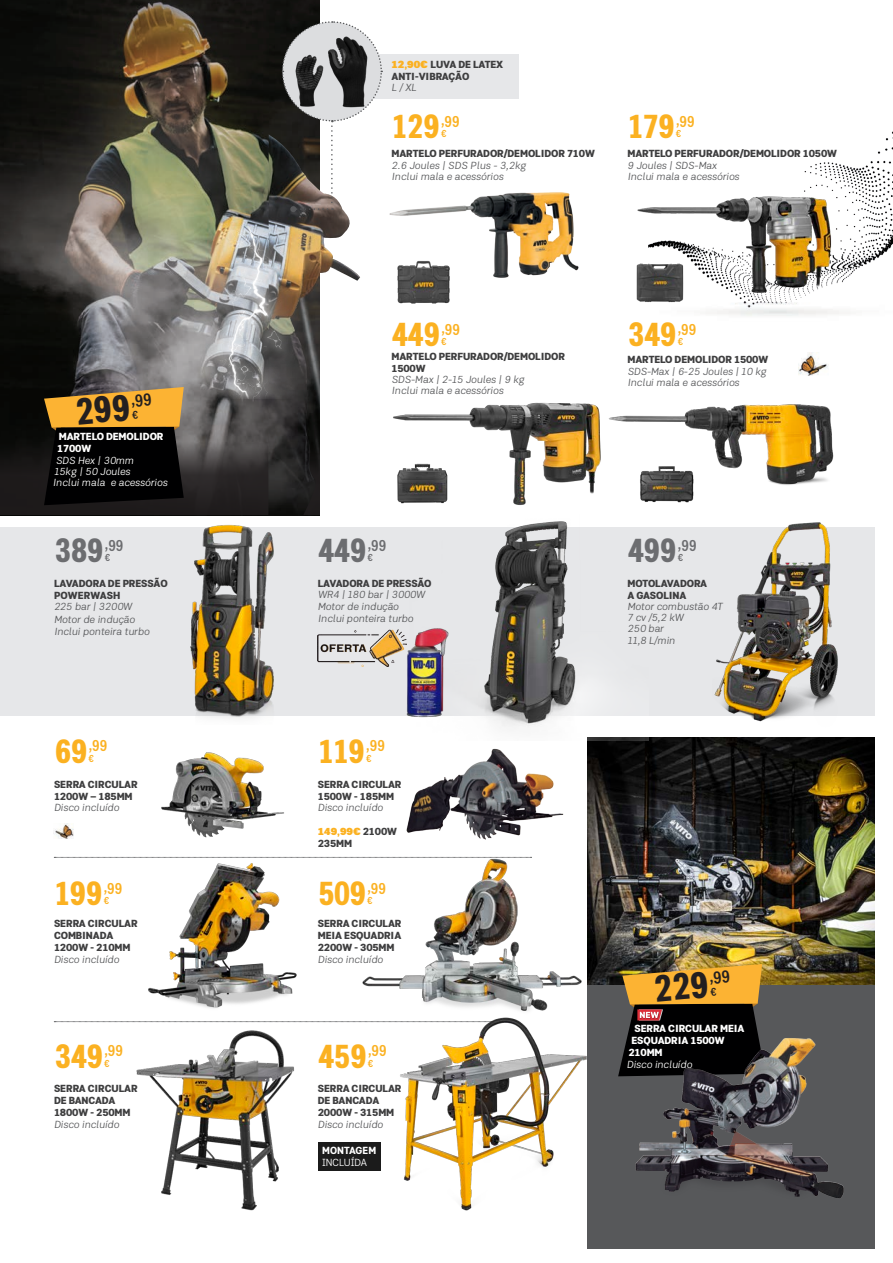
<style>
.page{position:relative;width:893px;height:1263px;background:#fff}
.page>*{position:absolute;margin:0;border:0;box-sizing:border-box;transform-origin:0 0}
.t1{font:700 34.5px "Kommon Grotesk Com";letter-spacing:-.04em;color:#fbb121}
.t2{font:700 34.5px "Kommon Grotesk Com";letter-spacing:-.04em;color:#6c6d70}
.t3{font:500 16.05px "Kommon Grotesk Com";letter-spacing:-.04em;color:#fbb121}
.t4{font:500 16.05px "Kommon Grotesk Com";color:#6c6d70}
.t5{font:800 10.5px/12px "Kommon Grotesk";letter-spacing:-.01em;color:#3e3e3f}
.t6{font:italic 10.5px "Kommon Grotesk";color:#57585a}
.t7{font:italic 10.5px "Kommon Grotesk";color:#fff}
.t8{font:800 10.5px/12px "Kommon Grotesk";letter-spacing:-.01em;color:#fff}
.DESIGN_PT{font:800 10.5px/12px "Kommon Grotesk";letter-spacing:.005em;color:#fff}
.t9{font:10.5px "Kommon Grotesk Super";color:#fbb121}
.t10{font:500 10.35px "Kommon Grotesk Com";color:#fbb121}
.t11{font:500 10.35px "Kommon Grotesk Com";color:#6c6d70}
.s1{font-family:"Kommon Grotesk Super";font-weight:400;color:#fbb121}
.s2{font-family:"Kommon Grotesk";font-weight:800;color:#3e3e3f}
.s3{font-weight:400}
</style>
<div class="page">
<img style="left:706px;top:131px;width:187px;height:185px">
<div style="left:587px;top:959px;width:288px;height:289px;background:#57585a"></div>
<div style="left:0;top:527px;width:875px;height:189px;background:#e6e7e9"></div>
<img style="left:0;top:0;width:319px;height:434px">
<svg style="left:0;top:434px;width:268px;height:81px;background:#2b2929"></svg>
<img style="left:0;top:100px;width:34px;height:188px">
<img style="left:587px;top:737px;width:288px;height:247px">
<img style="left:637px;top:192px;width:204px;height:105px">
<img style="left:636px;top:251px;width:56px;height:52px">
<img style="left:397px;top:297px;width:53px;height:7px">
<img style="left:611px;top:404px;width:223px;height:81px">
<img style="left:639px;top:447px;width:63px;height:56px">
<img style="left:397px;top:402px;width:214px;height:103px">
<img style="left:140px;top:856px;width:170px;height:152px">
<img style="left:136px;top:1030px;width:158px;height:181px">
<img style="left:362px;top:856px;width:220px;height:155px">
<img style="left:397px;top:449px;width:62px;height:56px">
<img style="left:402px;top:748px;width:162px;height:110px">
<img style="left:161px;top:752px;width:123px;height:86px">
<img style="left:175px;top:512px;width:107px;height:207px">
<img style="left:712px;top:522px;width:148px;height:230px">
<img style="left:484px;top:521px;width:165px;height:219px">
<svg style="left:54px;top:857px;width:478px;height:1px"></svg>
<svg style="left:54px;top:1021px;width:325px;height:1px"></svg>
<div style="left:318px;top:1142px;width:63px;height:28px;background:#1b1b1b"></div>
<img style="left:379px;top:1017px;width:208px;height:194px">
<img style="left:268px;top:134px;width:52px;height:381px">
<div style="left:356px;top:54px;width:163px;height:44px;background:#e6e7e9"></div>
<svg style="left:281px;top:20px;width:102px;height:192px"></svg>
<img style="left:102px;top:212px;width:295px;height:209px">
<img style="left:619px;top:1038px;width:225px;height:160px">
<img style="left:388px;top:628px;width:61px;height:90px">
<img style="left:354px;top:154px;width:225px;height:143px">
<img style="left:55px;top:823px;width:19px;height:15px">
<img style="left:798px;top:353px;width:31px;height:23px">
<img style="left:317px;top:630px;width:90px;height:36px">
<svg style="left:618px;top:964px;width:147px;height:112px;background:#5a431d"></svg>
<svg style="left:44px;top:387px;width:140px;height:118px;background:#4c3715"></svg>
<p class="t5" style="left:391px;top:57px;width:113px"><span class="s1">12,90€</span> LUVA DE LATEX</p>
<p class="t5" style="left:392px;top:69px;width:79px">ANTI-VIBRAÇÃO</p>
<p class="t6" style="left:391px;top:80px;width:26px">L / XL</p>
<p class="t1" style="left:391px;top:100px;width:51px">129</p>
<p class="t3" style="left:441px;top:110px;width:21px">,99</p>
<p class="t10" style="left:441px;top:126px;width:7px">€</p>
<p class="t1" style="left:627px;top:100px;width:50px">179</p>
<p class="t3" style="left:676px;top:110px;width:21px">,99</p>
<p class="t10" style="left:676px;top:126px;width:7px">€</p>
<p class="t5" style="left:392px;top:147px;width:205px">MARTELO PERFURADOR/DEMOLIDOR 710W</p>
<p class="t6" style="left:391px;top:158px;width:136px">2.6 Joules | SDS Plus - 3,2kg</p>
<p class="t6" style="left:391px;top:169px;width:113px">Inclui mala e acessórios</p>
<p class="t5" style="left:627px;top:147px;width:211px">MARTELO PERFURADOR/DEMOLIDOR 1050W</p>
<p class="t6" style="left:627px;top:158px;width:91px">9 Joules | SDS-Max</p>
<p class="t6" style="left:627px;top:169px;width:113px">Inclui mala e acessórios</p>
<p class="t1" style="left:391px;top:308px;width:51px">449</p>
<p class="t3" style="left:441px;top:318px;width:21px">,99</p>
<p class="t10" style="left:441px;top:334px;width:7px">€</p>
<p class="t8" style="left:57px;top:430px;width:108px">MARTELO DEMOLIDOR<br>1700W</p>
<p class="t7" style="left:56px;top:453px;width:79px">SDS Hex | 30mm</p>
<p class="t7" style="left:54px;top:464px;width:77px">15kg | 50 Joules</p>
<p class="t7" style="left:53px;top:475px;width:116px">Inclui mala e acessórios</p>
<p class="t5" style="left:391px;top:350px;width:175px">MARTELO PERFURADOR/DEMOLIDOR<br>1500W</p>
<p class="t6" style="left:391px;top:372px;width:134px">SDS-Max | 2-15 Joules | 9 kg</p>
<p class="t6" style="left:391px;top:383px;width:113px">Inclui mala e acessórios</p>
<p class="t2" style="left:54px;top:525px;width:52px">389</p>
<p class="t4" style="left:105px;top:534px;width:21px">,99</p>
<p class="t2" style="left:318px;top:525px;width:51px">449</p>
<p class="t4" style="left:367px;top:534px;width:21px">,99</p>
<p class="t11" style="left:105px;top:550px;width:7px">€</p>
<p class="t11" style="left:367px;top:550px;width:7px">€</p>
<p class="t5" style="left:54px;top:576px;width:115px">LAVADORA DE PRESSÃO</p>
<p class="t5" style="left:54px;top:588px;width:68px">POWERWASH</p>
<p class="t6" style="left:54px;top:599px;width:80px">225 bar | 3200W</p>
<p class="t6" style="left:54px;top:612px;width:82px">Motor de indução</p>
<p class="t6" style="left:54px;top:624px;width:97px">Inclui ponteira turbo</p>
<p class="t5" style="left:318px;top:576px;width:115px">LAVADORA DE PRESSÃO</p>
<p class="t6" style="left:318px;top:587px;width:109px">WR4 | 180 bar | 3000W</p>
<p class="t6" style="left:318px;top:599px;width:82px">Motor de indução</p>
<p class="t6" style="left:318px;top:611px;width:97px">Inclui ponteira turbo</p>
<p class="t1" style="left:54px;top:725px;width:36px">69</p>
<p class="t3" style="left:88px;top:734px;width:21px">,99</p>
<p class="t10" style="left:89px;top:751px;width:7px">€</p>
<p class="t1" style="left:318px;top:725px;width:49px">119</p>
<p class="t3" style="left:366px;top:734px;width:21px">,99</p>
<p class="t10" style="left:366px;top:751px;width:7px">€</p>
<p class="t5" style="left:54px;top:777px;width:85px">SERRA CIRCULAR</p>
<p class="t5" style="left:54px;top:789px;width:80px">1200W – 185MM</p>
<p class="t6" style="left:54px;top:800px;width:67px">Disco incluído</p>
<p class="t5" style="left:318px;top:777px;width:85px">SERRA CIRCULAR</p>
<p class="t5" style="left:318px;top:789px;width:78px">1500W - 185MM</p>
<p class="t6" style="left:318px;top:800px;width:67px">Disco incluído</p>
<p class="t9" style="left:318px;top:823px;width:81px">149,99€ <span class="s2">2100W</span></p>
<p class="t5" style="left:318px;top:837px;width:36px">235MM</p>
<p class="t1" style="left:54px;top:867px;width:51px">199</p>
<p class="t3" style="left:104px;top:877px;width:21px">,99</p>
<p class="t10" style="left:104px;top:893px;width:7px">€</p>
<p class="t1" style="left:318px;top:867px;width:51px">509</p>
<p class="t3" style="left:367px;top:877px;width:21px">,99</p>
<p class="t10" style="left:367px;top:893px;width:7px">€</p>
<p class="t5" style="left:54px;top:917px;width:85px">SERRA CIRCULAR<br>COMBINADA</p>
<p class="t5" style="left:54px;top:941px;width:78px">1200W - 210MM</p>
<p class="t6" style="left:54px;top:952px;width:67px">Disco incluído</p>
<p class="t5" style="left:318px;top:917px;width:85px">SERRA CIRCULAR<br>MEIA ESQUADRIA</p>
<p class="t5" style="left:318px;top:941px;width:78px">2200W - 305MM</p>
<p class="t6" style="left:318px;top:952px;width:67px">Disco incluído</p>
<p class="t1" style="left:54px;top:1030px;width:51px">349</p>
<p class="t3" style="left:104px;top:1039px;width:21px">,99</p>
<p class="t1" style="left:318px;top:1030px;width:51px">459</p>
<p class="t3" style="left:368px;top:1039px;width:21px">,99</p>
<p class="t10" style="left:104px;top:1056px;width:7px">€</p>
<p class="t10" style="left:368px;top:1056px;width:7px">€</p>
<p class="t5" style="left:54px;top:1082px;width:85px">SERRA CIRCULAR<br>DE BANCADA<br>1800W - 250MM</p>
<p class="t6" style="left:54px;top:1117px;width:67px">Disco incluído</p>
<p class="t5" style="left:318px;top:1082px;width:85px">SERRA CIRCULAR<br>DE BANCADA</p>
<p class="t5" style="left:318px;top:1106px;width:78px">2000W - 315MM</p>
<p class="t6" style="left:318px;top:1117px;width:67px">Disco incluído</p>
<p class="DESIGN_PT" style="left:322px;top:1144px;width:56px">MONTAGEM<br><span class="s3">INCLUÍDA</span></p>
<p class="t1" style="left:627px;top:308px;width:51px">349</p>
<p class="t3" style="left:677px;top:318px;width:21px">,99</p>
<p class="t10" style="left:678px;top:334px;width:7px">€</p>
<p class="t5" style="left:627px;top:353px;width:142px">MARTELO DEMOLIDOR 1500W</p>
<p class="t6" style="left:627px;top:364px;width:141px">SDS-Max | 6-25 Joules | 10 kg</p>
<p class="t6" style="left:627px;top:375px;width:113px">Inclui mala e acessórios</p>
<p class="t2" style="left:627px;top:525px;width:52px">499</p>
<p class="t4" style="left:678px;top:534px;width:21px">,99</p>
<p class="t5" style="left:627px;top:576px;width:81px">MOTOLAVADORA</p>
<p class="t5" style="left:627px;top:588px;width:60px">A GASOLINA</p>
<p class="t6" style="left:627px;top:599px;width:97px">Motor combustão 4T</p>
<p class="t6" style="left:627px;top:610px;width:58px">7 cv /5,2 kW</p>
<p class="t6" style="left:627px;top:621px;width:38px">250 bar</p>
<p class="t6" style="left:627px;top:633px;width:49px">11,8 L/min</p>
<p class="t11" style="left:678px;top:550px;width:7px">€</p>
<p class="t8" style="left:631px;top:1022px;width:115px">SERRA CIRCULAR MEIA<br>ESQUADRIA 1500W</p>
<p class="t8" style="left:628px;top:1046px;width:36px">210MM</p>
<p class="t7" style="left:627px;top:1057px;width:67px">Disco incluído</p>
</div>
